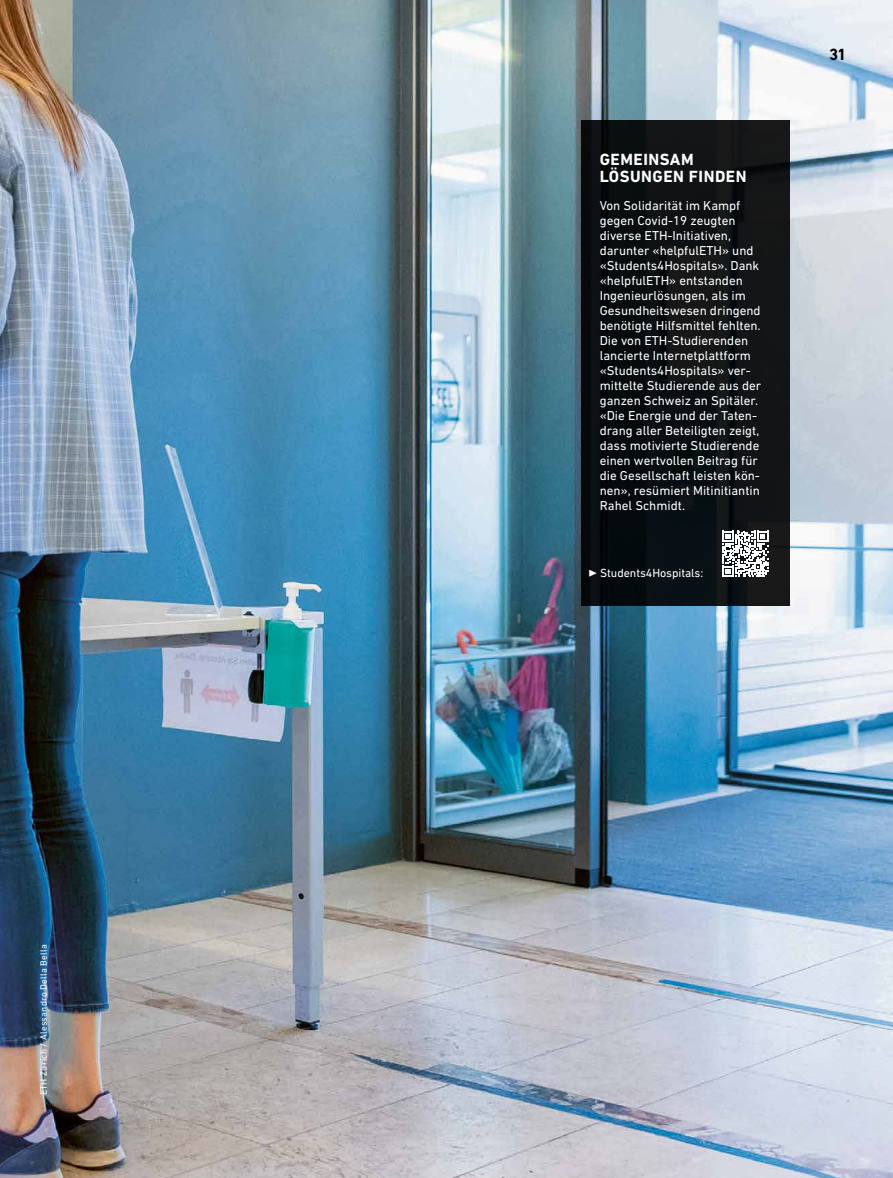
<style>
.page{position:relative;width:893px;height:1178px;background:#fff}
.page>*{position:absolute;margin:0;border:0;box-sizing:border-box;transform-origin:0 0}
._26_kleiner_Titel_Sp{font:700 16.5px/16.5px "DIN Next W1 G";letter-spacing:.03em;color:#fff}
.t1{font:700 16.5px "DIN Next W1 G";color:#000}
._27_kurz_I__tx_Sprea{font:13.2px/15px "DIN Next W1 G";color:#fff}
._52_QR_Tabelle__1__r{font:12px "DIN Next W1 G";letter-spacing:-.005em;color:#fff}
._55__bildcredit_weis{font:9.3px "DIN Next W1 G";letter-spacing:.02em;color:#fff}
.s1{font-family:"Meta OT Norm";font-size:19.5px}
</style>
<div class="page">
<img style="left:0;top:0;width:893px;height:1178px">
<div style="left:581px;top:120px;width:208px;height:485px;background:linear-gradient(to right,#050b0e,#151718)"></div>
<svg style="left:722px;top:531px;width:46px;height:46px"></svg>
<p class="_55__bildcredit_weis" style="left:38px;top:1095px;width:152px;rotate:-90deg">ETH Zürich / Alessandro Della Bella</p>
<p class="_26_kleiner_Titel_Sp" style="left:600px;top:151px;width:148px">GEMEINSAM<br>LÖSUNGEN FINDEN</p>
<p class="_27_kurz_I__tx_Sprea" style="left:600px;top:198px;width:163px">Von Solidarität im Kampf gegen Covid-19 zeugten diverse ETH-Initiativen, darunter «helpfulETH» und «Students4Hospitals». Dank «helpfulETH» entstanden<br>Ingenieurlösungen, als im<br>Gesundheitswesen dringend benötigte Hilfsmittel fehlten.<br>Die von ETH-Studierenden lancierte Internetplattform «Students4Hospitals» ver&shy;mittelte Studierende aus der ganzen Schweiz an Spitäler. «Die Energie und der Taten&shy;drang aller Beteiligten zeigt, dass motivierte Studierende einen wertvollen Beitrag für die Gesellschaft leisten kön&shy;nen», resümiert Mitinitiantin<br>Rahel Schmidt.</p>
<p class="_52_QR_Tabelle__1__r" style="left:587px;top:566px;width:117px"><span class="s1">▸</span> Students4Hospitals:</p>
<p class="t1" style="left:829px;top:45px;width:19px">31</p>
</div>
